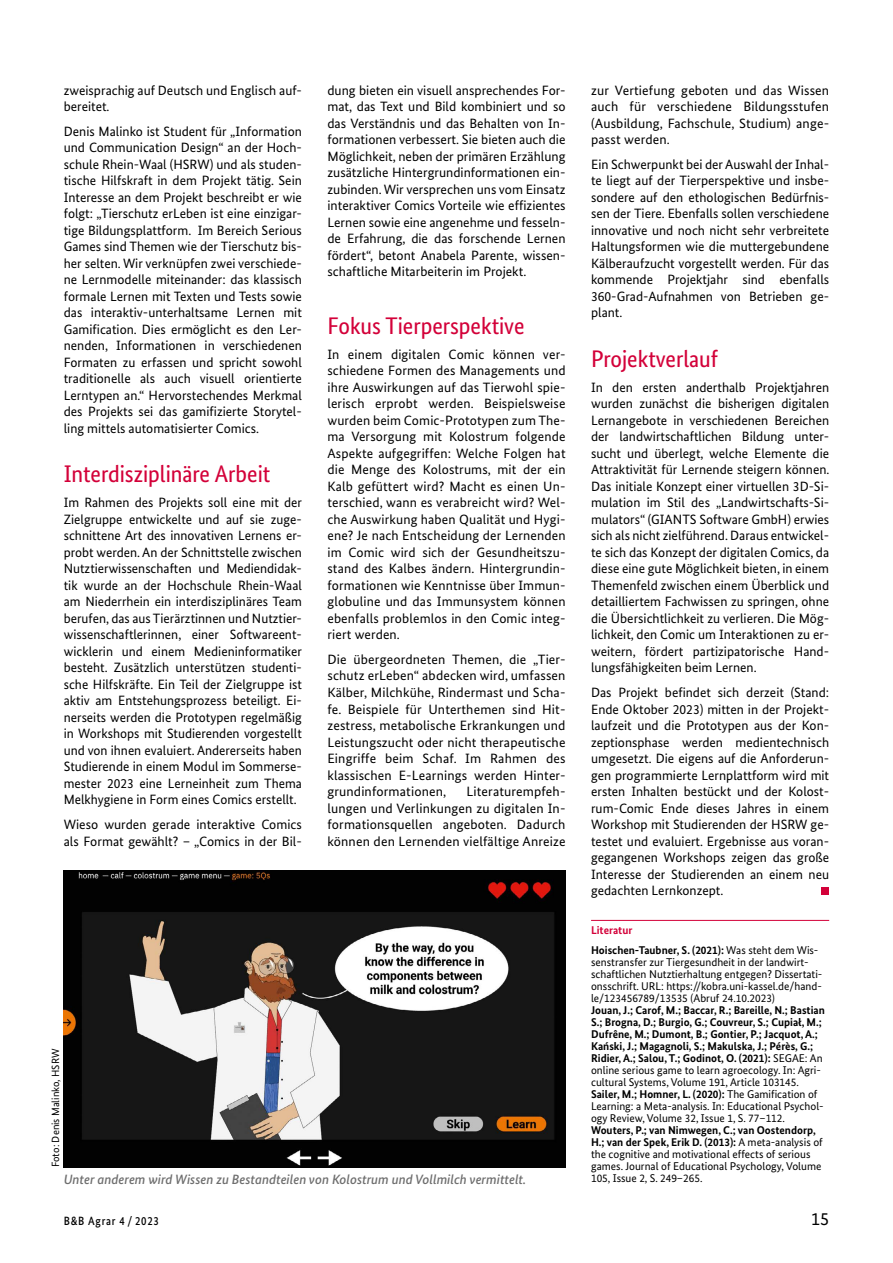
<style>
.page{position:relative;width:893px;height:1263px;background:#fff}
.page>*{position:absolute;margin:0;border:0;box-sizing:border-box;transform-origin:0 0}
.t1{font:24px "Bundes Sans Cond";color:#d30039;scale:1.05 1}
.t2{font:18px "Bundes Sans";color:#000}
.t3{font:13.5px/16.5px "Bundes Sans";color:#000;text-align:justify}
.t4{font:italic 500 13.5px "Bundes Sans";color:#6e6e6e}
.t5{font:500 12px "Bundes Sans";letter-spacing:.07em;color:#000;scale:.9 1}
.t6{font:700 11.25px/12px "Bundes Sans";color:#000}
.t7{font:11.25px/12px "Bundes Sans";color:#000}
.t8{font:10.5px "Bundes Sans";color:#000}
.s1{color:#d30039}
.s2{font-weight:400}
.s3{font-weight:700}
</style>
<div class="page">
<img style="left:63px;top:870px;width:503px;height:297px">
<hr style="left:591px;top:920px;width:238px;height:1px;background:#d30039">
<div style="left:821px;top:887px;width:8px;height:8px;background:#d30039"></div>
<p class="t3" style="left:64px;top:82px;width:240px">zweisprachig auf Deutsch und Englisch auf&shy;bereitet.</p>
<p class="t3" style="left:64px;top:123px;width:240px">Denis Malinko ist Student für „Information und Communication Design“ an der Hoch&shy;schule Rhein-Waal (HSRW) und als studen&shy;tische Hilfskraft in dem Projekt tätig. Sein Interesse an dem Projekt beschreibt er wie folgt: „Tierschutz erLeben ist eine einzigar&shy;tige Bildungsplattform. Im Bereich Serious Games sind Themen wie der Tierschutz bis&shy;her selten. Wir verknüpfen zwei verschiede&shy;ne Lernmodelle miteinander: das klassisch formale Lernen mit Texten und Tests sowie das interaktiv-unterhaltsame Lernen mit Gamification. Dies ermöglicht es den Ler&shy;nenden, Informationen in verschiedenen Formaten zu erfassen und spricht sowohl traditionelle als auch visuell orientierte Lerntypen an.“ Hervorstechendes Merkmal des Projekts sei das gamifizierte Storytel&shy;ling mittels automatisierter Comics.</p>
<h1 class="t1" style="left:64px;top:461px;width:198px">Interdisziplinäre Arbeit</h1>
<p class="t3" style="left:64px;top:494px;width:240px">Im Rahmen des Projekts soll eine mit der Zielgruppe entwickelte und auf sie zuge&shy;schnittene Art des innovativen Lernens er&shy;probt werden. An der Schnittstelle zwischen Nutztierwissenschaften und Mediendidak&shy;tik wurde an der Hochschule Rhein-Waal am Niederrhein ein interdisziplinäres Team berufen, das aus Tierärztinnen und Nutztier&shy;wissenschaftlerinnen, einer Softwareent&shy;wicklerin und einem Medieninformatiker besteht. Zusätzlich unterstützen studenti&shy;sche Hilfskräfte. Ein Teil der Zielgruppe ist aktiv am Entstehungsprozess beteiligt. Ei&shy;nerseits werden die Prototypen regelmäßig in Workshops mit Studierenden vorgestellt und von ihnen evaluiert. Andererseits haben Studierende in einem Modul im Sommerse&shy;mester 2023 eine Lerneinheit zum Thema Melkhygiene in Form eines Comics erstellt.</p>
<p class="t3" style="left:64px;top:816px;width:240px">Wieso wurden gerade interaktive Comics als Format gewählt? – „Comics in der Bil-</p>
<p class="t3" style="left:591px;top:82px;width:240px">zur Vertiefung geboten und das Wissen auch für verschiedene Bildungsstufen (Ausbildung, Fachschule, Studium) ange&shy;passt werden.</p>
<p class="t3" style="left:591px;top:156px;width:240px">Ein Schwerpunkt bei der Auswahl der Inhal&shy;te liegt auf der Tierperspektive und insbe&shy;sondere auf den ethologischen Bedürfnis&shy;sen der Tiere. Ebenfalls sollen verschiedene innovative und noch nicht sehr verbreitete Haltungsformen wie die muttergebundene Kälberaufzucht vorgestellt werden. Für das kommende Projektjahr sind ebenfalls 360-Grad-Aufnahmen von Betrieben ge&shy;plant.</p>
<h1 class="t1" style="left:591px;top:345px;width:122px">Projektverlauf</h1>
<p class="t3" style="left:591px;top:379px;width:240px">In den ersten anderthalb Projektjahren wurden zunächst die bisherigen digitalen Lernangebote in verschiedenen Bereichen der landwirtschaftlichen Bildung unter&shy;sucht und überlegt, welche Elemente die Attraktivität für Lernende steigern können.<br>Das initiale Konzept einer virtuellen 3D-Si&shy;mulation im Stil des „Landwirtschafts-Si&shy;mulators“ (GIANTS Software GmbH) erwies sich als nicht zielführend. Daraus entwickel&shy;te sich das Konzept der digitalen Comics, da diese eine gute Möglichkeit bieten, in einem Themenfeld zwischen einem Überblick und detailliertem Fachwissen zu springen, ohne die Übersichtlichkeit zu verlieren. Die Mög&shy;lichkeit, den Comic um Interaktionen zu er&shy;weitern, fördert partizipatorische Hand&shy;lungsfähigkeiten beim Lernen.</p>
<p class="t3" style="left:591px;top:684px;width:240px">Das Projekt befindet sich derzeit (Stand:<br>Ende Oktober 2023) mitten in der Projekt&shy;laufzeit und die Prototypen aus der Kon&shy;zeptionsphase werden medientechnisch umgesetzt. Die eigens auf die Anforderun&shy;gen programmierte Lernplattform wird mit ersten Inhalten bestückt und der Kolost&shy;rum-Comic Ende dieses Jahres in einem Workshop mit Studierenden der HSRW ge&shy;testet und evaluiert. Ergebnisse aus voran&shy;gegangenen Workshops zeigen das große Interesse der Studierenden an einem neu gedachten Lernkonzept.</p>
<p class="t6" style="left:591px;top:919px;width:229px;line-height:20.5px"><span class="s1">Literatur<br></span>Hoischen-Taubner, S. (2021): <span class="s2">Was steht dem Wis-</span></p>
<p class="t7" style="left:591px;top:956px;width:233px">senstransfer zur Tiergesundheit in der landwirt&shy;schaftlichen Nutztierhaltung entgegen? Dissertati&shy;onsschrift. URL: https://kobra.uni-kassel.de/hand&shy;le/123456789/13535 (Abruf 24.10.2023)</p>
<p class="t6" style="left:591px;top:1004px;width:235px">Jouan, J.; Carof, M.; Baccar, R.; Bareille, N.; Bastian S.; Brogna, D.; Burgio, G.; Couvreur, S.; Cupiał, M.; Dufrêne, M.; Dumont, B.; Gontier, P.; Jacquot, A.; Kański, J.; Magagnoli, S.; Makulska, J.; Pérès, G.; Ridier, A.; Salou, T.; Godinot, O. (2021): <span class="s2">SEGAE: An online serious game to learn agroecology. In: Agri&shy;cultural Systems, Volume 191, Article 103145.<br></span>Sailer, M.; Homner, L. (2020): <span class="s2">The Gamification of Learning: a Meta-analysis. In: Educational Psychol&shy;ogy Review, Volume 32, Issue 1, S. 77–112.</span></p>
<p class="t7" style="left:591px;top:1124px;width:233px"><span class="s3">Wouters, P.; van Nimwegen, C.; van Oostendorp, H.; van der Spek, Erik D. (2013):</span> A meta-analysis of the cognitive and motivational effects of serious games. Journal of Educational Psychology, Volume 105, Issue 2, S. 249–265.</p>
<p class="t3" style="left:327px;top:82px;width:240px">dung bieten ein visuell ansprechendes For&shy;mat, das Text und Bild kombiniert und so das Verständnis und das Behalten von In&shy;formationen verbessert. Sie bieten auch die Möglichkeit, neben der primären Erzählung zusätzliche Hintergrundinformationen ein&shy;zubinden. Wir versprechen uns vom Einsatz interaktiver Comics Vorteile wie effizientes Lernen sowie eine angenehme und fesseln&shy;de Erfahrung, die das forschende Lernen fördert“, betont Anabela Parente, wissen&shy;schaftliche Mitarbeiterin im Projekt.</p>
<h1 class="t1" style="left:327px;top:312px;width:189px">Fokus Tierperspektive</h1>
<p class="t3" style="left:327px;top:346px;width:240px">In einem digitalen Comic können ver&shy;schiedene Formen des Managements und ihre Auswirkungen auf das Tierwohl spie&shy;lerisch erprobt werden. Beispielsweise wurden beim Comic-Prototypen zum The&shy;ma Versorgung mit Kolostrum folgende Aspekte aufgegriffen: Welche Folgen hat die Menge des Kolostrums, mit der ein Kalb gefüttert wird? Macht es einen Un&shy;terschied, wann es verabreicht wird? Wel&shy;che Auswirkung haben Qualität und Hygi&shy;ene? Je nach Entscheidung der Lernenden im Comic wird sich der Gesundheitszu&shy;stand des Kalbes ändern. Hintergrundin&shy;formationen wie Kenntnisse über Immun&shy;globuline und das Immunsystem können ebenfalls problemlos in den Comic integ&shy;riert werden.</p>
<p class="t3" style="left:327px;top:651px;width:240px">Die übergeordneten Themen, die „Tier&shy;schutz erLeben“ abdecken wird, umfassen Kälber, Milchkühe, Rindermast und Scha&shy;fe. Beispiele für Unterthemen sind Hit&shy;zestress, metabolische Erkrankungen und Leistungszucht oder nicht therapeutische Eingriffe beim Schaf. Im Rahmen des klassischen E-Learnings werden Hinter&shy;grundinformationen,</p>
<p class="t3" style="left:327px;top:783px;width:240px;text-indent:139px">Literaturempfeh&shy;lungen und Verlinkungen zu digitalen In&shy;formationsquellen angeboten. Dadurch können den Lernenden vielfältige Anreize</p>
<p class="t8" style="left:49px;top:1167px;width:120px;rotate:-90deg">Foto: Denis Malinko, HSRW</p>
<p class="t4" style="left:64px;top:1171px;width:464px">Unter anderem wird Wissen zu Bestandteilen von Kolostrum und Vollmilch vermittelt.</p>
<p class="t5" style="left:64px;top:1213px;width:107px">B&amp;B Agrar 4 / 2023</p>
<h2 class="t2" style="left:811px;top:1208px;width:19px">15</h2>
</div>
